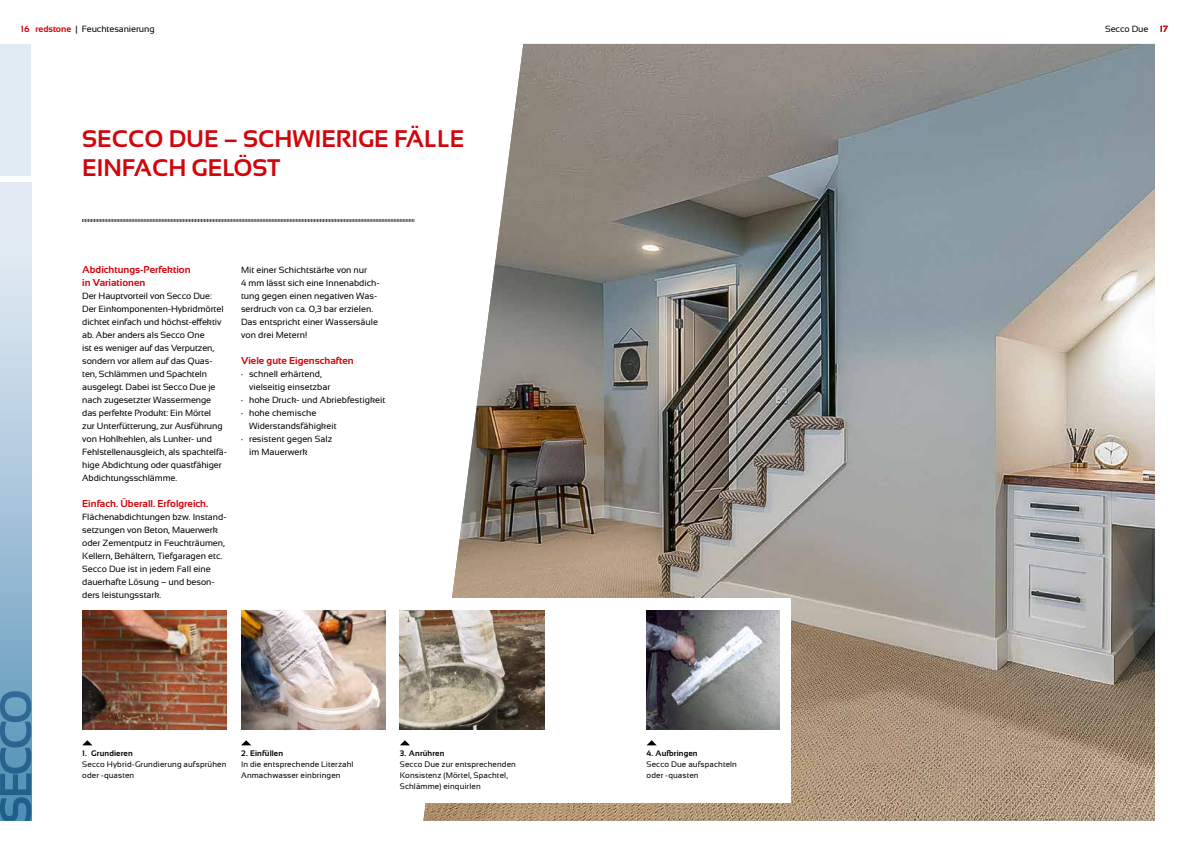
<style>
.page{position:relative;width:1191px;height:842px;background:#fff}
.page>*{position:absolute;margin:0;border:0;box-sizing:border-box;transform-origin:0 0}
.t1{font:700 24px/28.8px "Sansation";color:#d1050c}
.t2{font:700 10px/13px "Sansation";color:#d1050c}
.t3{font:9px/13px "Sansation";letter-spacing:-.005em;color:#000}
.t4{font:700 9px "Sansation";color:#d1050c}
.t5{font:8px/11px "Sansation";letter-spacing:.015em;color:#000}
.t6{font:700 8px "Sansation";letter-spacing:.015em;color:#000}
.s1{font-weight:700;color:#d1050c}
</style>
<div class="page">
<svg style="left:0;top:183px;width:31px;height:508px;background:#b4cddf"></svg>
<div style="left:0;top:44px;width:31px;height:132px;background:#e1ebf3"></div>
<svg style="left:0;top:691px;width:31px;height:130px;background:#447fa5"></svg>
<img style="left:423px;top:44px;width:732px;height:777px">
<svg style="left:82px;top:219px;width:332px;height:3px"></svg>
<div style="left:82px;top:598px;width:709px;height:204px;background:#fff"></div>
<img style="left:82px;top:610px;width:145px;height:119px">
<img style="left:241px;top:610px;width:145px;height:119px">
<img style="left:400px;top:610px;width:144px;height:119px">
<svg style="left:82px;top:740px;width:10px;height:5px"></svg>
<svg style="left:241px;top:740px;width:10px;height:5px"></svg>
<svg style="left:400px;top:740px;width:10px;height:5px"></svg>
<img style="left:646px;top:610px;width:134px;height:119px">
<svg style="left:647px;top:740px;width:10px;height:5px"></svg>
<p class="t3" style="left:21px;top:23px;width:135px"><span class="s1">16 redstone</span> | Feuchtesanierung</p>
<p class="t3" style="left:1105px;top:23px;width:45px">Secco Due</p>
<p class="t4" style="left:1160px;top:26px;width:10px">17</p>
<h1 class="t1" style="left:82px;top:127px;width:383px">SECCO DUE – SCHWIERIGE FÄLLE<br>EINFACH GELÖST</h1>
<p class="t2" style="left:82px;top:264px;width:110px">Abdichtungs-Perfektion in Variationen</p>
<p class="t3" style="left:82px;top:290px;width:146px">Der Hauptvorteil von Secco Due:<br>Der Einkomponenten-Hybridmörtel dichtet einfach und höchst-effektiv ab. Aber anders als Secco One<br>ist es weniger auf das Verputzen, sondern vor allem auf das Quas&shy;ten, Schlämmen und Spachteln ausgelegt. Dabei ist Secco Due je nach zugesetzter Wassermenge das perfekte Produkt: Ein Mörtel<br>zur Unterfütterung, zur Ausführung von Hohlkehlen, als Lunker- und<br>Fehlstellenausgleich, als spachtelfä&shy;hige Abdichtung oder quastfähiger<br>Abdichtungsschlämme.</p>
<p class="t2" style="left:82px;top:498px;width:128px">Einfach. Überall. Erfolgreich.</p>
<p class="t3" style="left:82px;top:511px;width:146px">Flächenabdichtungen bzw. Instand&shy;setzungen von Beton, Mauerwerk oder Zementputz in Feuchträumen,<br>Kellern, Behältern, Tiefgaragen etc.<br>Secco Due ist in jedem Fall eine dauerhafte Lösung – und beson&shy;ders leistungsstark.</p>
<p class="t3" style="left:241px;top:264px;width:140px">Mit einer Schichtstärke von nur<br>4 mm lässt sich eine Innenabdich&shy;tung gegen einen negativen Was&shy;serdruck von ca. 0,3 bar erzielen.<br>Das entspricht einer Wassersäule von drei Metern!</p>
<p class="t2" style="left:241px;top:355px;width:114px">Viele gute Eigenschaften</p>
<p class="t3" style="left:241px;top:368px;width:82px">· schnell erhärtend,</p>
<p class="t3" style="left:249px;top:381px;width:83px">vielseitig einsetzbar</p>
<p class="t3" style="left:241px;top:394px;width:146px">· hohe Druck- und Abriebfestigkeit</p>
<p class="t3" style="left:241px;top:407px;width:77px">· hohe chemische</p>
<p class="t3" style="left:249px;top:420px;width:89px">Widerstandsfähigkeit</p>
<p class="t3" style="left:241px;top:433px;width:93px">· resistent gegen Salz</p>
<p class="t3" style="left:249px;top:446px;width:60px">im Mauerwerk</p>
<p class="t6" style="left:82px;top:750px;width:52px">1. Grundieren</p>
<p class="t5" style="left:82px;top:759px;width:146px">Secco Hybrid-Grundierung aufsprühen oder -quasten</p>
<p class="t6" style="left:241px;top:750px;width:44px">2. Einfüllen</p>
<p class="t5" style="left:241px;top:759px;width:114px">In die entsprechende Literzahl<br>Anmachwasser einbringen</p>
<p class="t6" style="left:400px;top:750px;width:46px">3. Anrühren</p>
<p class="t5" style="left:400px;top:759px;width:118px">Secco Due zur entsprechenden<br>Konsistenz (Mörtel, Spachtel,<br>Schlämme) einquirlen</p>
<p class="t6" style="left:646px;top:748px;width:53px">4. Aufbringen</p>
<p class="t5" style="left:646px;top:759px;width:92px">Secco Due aufspachteln oder -quasten</p>
</div>
